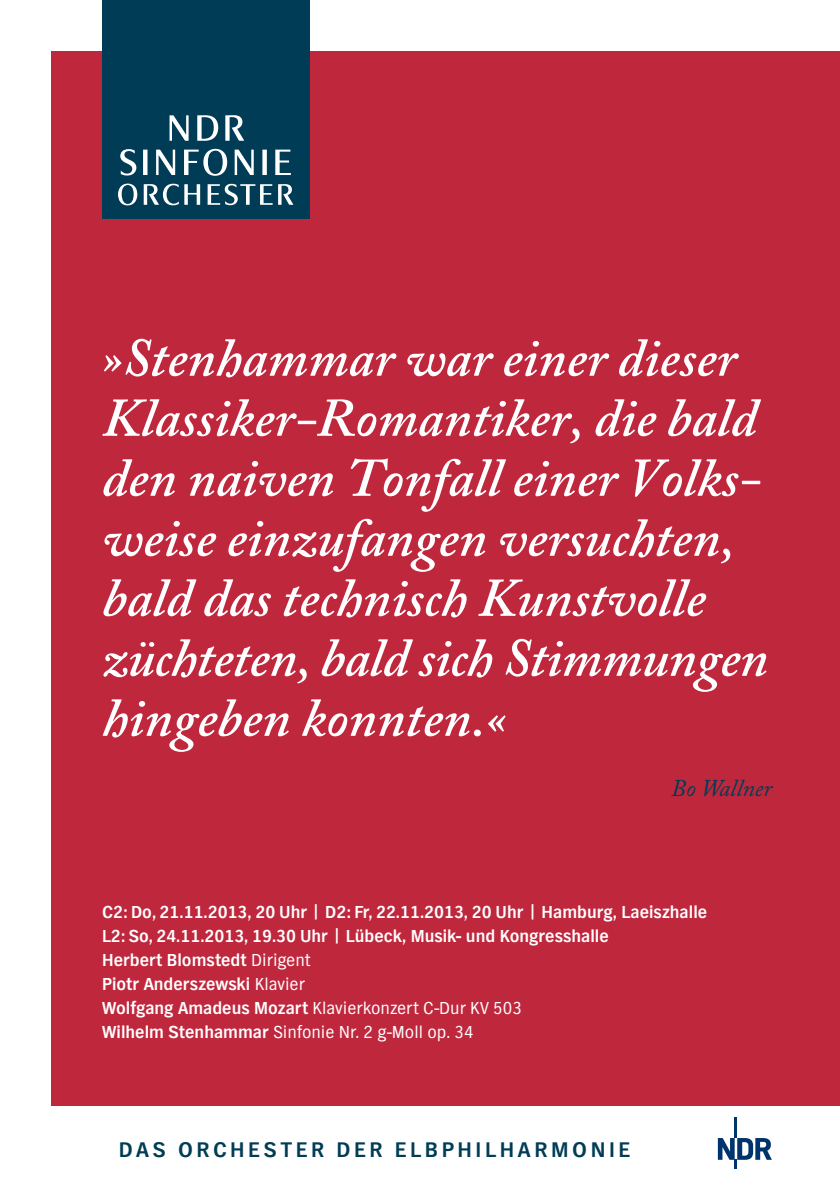
<style>
.page{position:relative;width:840px;height:1191px;background:#fff}
.page>*{position:absolute;margin:0;border:0;box-sizing:border-box;transform-origin:0 0}
.t1{font:italic 600 54px/60px "Adobe Caslon Pro";color:#fff}
.t2{font:italic 24px "Adobe Caslon Pro";color:#003c55}
.t3{font:700 22px "NDR Sans";letter-spacing:.155em;color:#003c55}
.t4{font:700 18px/24px "NDR Sans";color:#fff}
.s1{font-weight:400}
</style>
<div class="page">
<div style="left:51px;top:51px;width:788px;height:1055px;background:#bf273d"></div>
<div style="left:102px;top:0;width:207px;height:219px;background:#003c55"></div>
<svg style="left:118px;top:115px;width:175px;height:90px"></svg>
<hr style="left:734px;top:1117px;width:2px;height:21px;background:#00336b">
<svg style="left:717px;top:1138px;width:54px;height:31px"></svg>
<h1 class="t1" style="left:102px;top:327px;width:667px">»Stenhammar war einer dieser<br>Klassiker-Romantiker, die bald den naiven Tonfall einer Volks&shy;weise einzufangen versuchten, bald das technisch Kunstvolle züchteten, bald sich Stimmungen hingeben konnten.«</h1>
<h2 class="t2" style="left:671px;top:773px;width:102px">Bo Wallner</h2>
<p class="t4" style="left:102px;top:900px;width:606px">C2: Do, 21.11.2013, 20 Uhr | D2: Fr, 22.11.2013, 20 Uhr | Hamburg, Laeiszhalle L2: So, 24.11.2013, 19.30 Uhr | Lübeck, Musik- und Kongresshalle<br>Herbert Blomstedt <span class="s1">Dirigent<br></span>Piotr Anderszewski <span class="s1">Klavier<br></span>Wolfgang Amadeus Mozart <span class="s1">Klavierkonzert C-Dur KV 503<br></span>Wilhelm Stenhammar <span class="s1">Sinfonie Nr. 2 g-Moll op. 34</span></p>
<p class="t3" style="left:119px;top:1137px;width:512px">DAS ORCHESTER DER ELBPHILHARMONIE</p>
</div>
